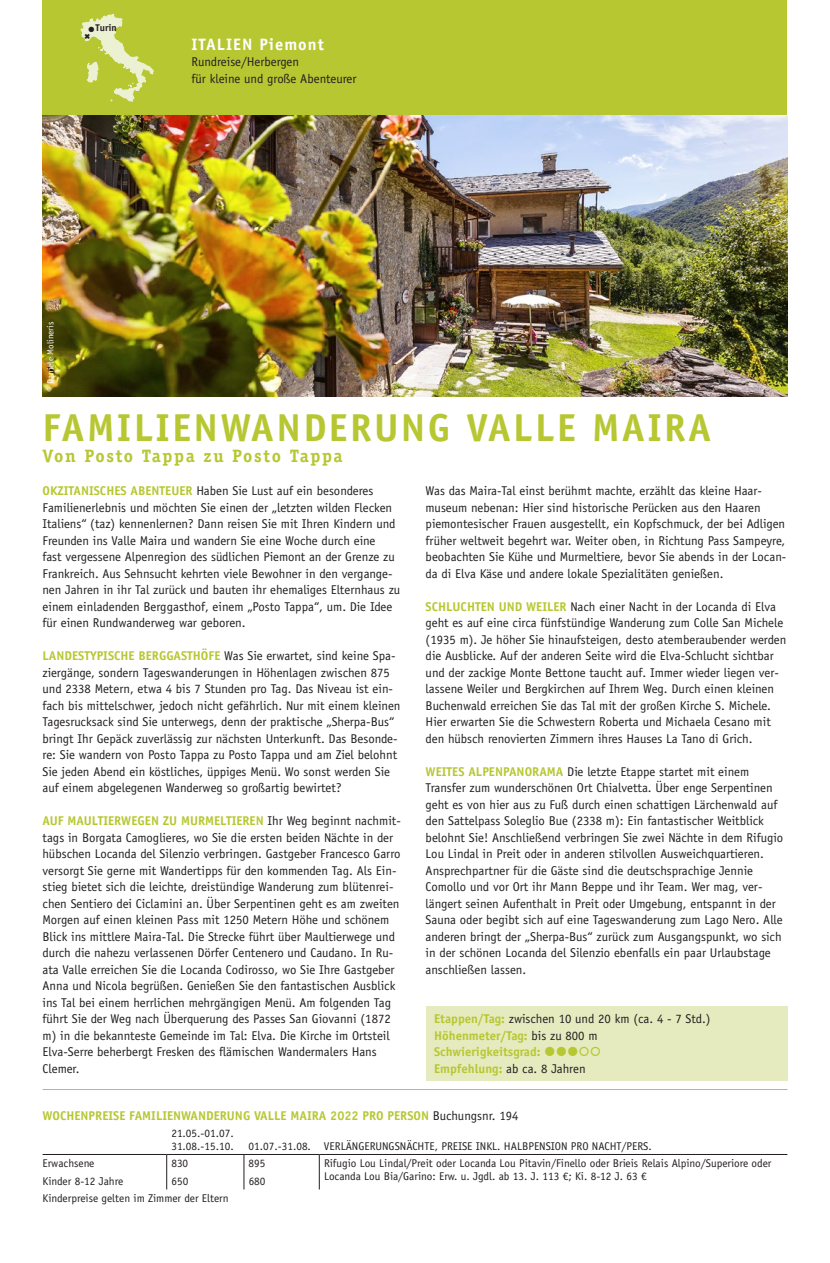
<style>
.page{position:relative;width:830px;height:1263px;background:#fff}
.page>*{position:absolute;margin:0;border:0;box-sizing:border-box;transform-origin:0 0}
.t1{font:700 39px "Officina Sans Std";letter-spacing:.06em;color:#b7c732}
.t2{font:700 18px "Officina Serif Std";letter-spacing:.09em;color:#b7c732}
.t3{font:700 16.5px "Officina Sans Std";letter-spacing:.06em;color:#fff}
.t4{font:12.75px/16.5px "Officina Sans Std";color:#231f20}
.t5{font:700 12.75px/16.5px "Officina Sans Std";color:#b7c732}
.t6{font:11.25px/12.8px "Officina Sans Std";color:#231f20}
.t7{font:700 9.75px "Officina Sans Std";color:#231f20}
.t8{font:9px "Officina Sans Std";color:#fff}
.s1{font-weight:700;color:#b7c732}
.s2{font-weight:400;color:#231f20}
</style>
<div class="page">
<div style="left:43px;top:0;width:744px;height:116px;background:#b7c732"></div>
<img style="left:43px;top:116px;width:744px;height:280px">
<div style="left:425px;top:1007px;width:362px;height:74px;background:#e6ebbf"></div>
<hr style="left:43px;top:1154px;width:124px;height:1px;background:#231f20">
<hr style="left:167px;top:1154px;width:77px;height:1px;background:#231f20">
<hr style="left:244px;top:1154px;width:75px;height:1px;background:#231f20">
<hr style="left:319px;top:1154px;width:468px;height:1px;background:#231f20">
<svg style="left:166px;top:1155px;width:1px;height:34px"></svg>
<svg style="left:243px;top:1155px;width:1px;height:34px"></svg>
<svg style="left:319px;top:1155px;width:1px;height:34px"></svg>
<hr style="left:43px;top:1089px;width:744px;height:1px;background:#b7c732">
<svg style="left:80px;top:14px;width:74px;height:88px"></svg>
<p class="t7" style="left:89px;top:21px;width:30px">●Turin</p>
<p class="t3" style="left:191px;top:34px;width:134px">ITALIEN Piemont</p>
<p class="t4" style="left:191px;top:53px;width:166px">Rundreise/Herbergen<br>für kleine und große Abenteurer</p>
<p class="t8" style="left:45px;top:392px;width:71px;rotate:-90deg">© Daniele Molineris</p>
<h1 class="t1" style="left:43px;top:403px;width:670px">FAMILIENWANDERUNG VALLE MAIRA</h1>
<h2 class="t2" style="left:43px;top:445px;width:301px">Von Posto Tappa zu Posto Tappa</h2>
<p class="t4" style="left:425px;top:482px;width:362px">Was das Maira-Tal einst berühmt machte, erzählt das kleine Haar&shy;museum nebenan: Hier sind historische Perücken aus den Haaren piemontesischer Frauen ausgestellt, ein Kopfschmuck, der bei Adligen früher weltweit begehrt war. Weiter oben, in Richtung Pass Sampeyre, beobachten Sie Kühe und Murmeltiere, bevor Sie abends in der Locan&shy;da di Elva Käse und andere lokale Spezialitäten genießen.</p>
<p class="t4" style="left:425px;top:598px;width:362px"><span class="s1">SCHLUCHTEN UND WEILER</span> Nach einer Nacht in der Locanda di Elva geht es auf eine circa fünfstündige Wanderung zum Colle San Michele (1935 m). Je höher Sie hinaufsteigen, desto atemberaubender werden die Ausblicke. Auf der anderen Seite wird die Elva-Schlucht sichtbar und der zackige Monte Bettone taucht auf. Immer wieder liegen ver&shy;lassene Weiler und Bergkirchen auf Ihrem Weg. Durch einen kleinen Buchenwald erreichen Sie das Tal mit der großen Kirche S. Michele.<br>Hier erwarten Sie die Schwestern Roberta und Michaela Cesano mit den hübsch renovierten Zimmern ihres Hauses La Tano di Grich.</p>
<p class="t4" style="left:425px;top:763px;width:359px"><span class="s1">WEITES ALPENPANORAMA</span> Die letzte Etappe startet mit einem Transfer zum wunderschönen Ort Chialvetta. Über enge Serpentinen geht es von hier aus zu Fuß durch einen schattigen Lärchenwald auf den Sattelpass Soleglio Bue (2338 m): Ein fantastischer Weitblick belohnt Sie! Anschließend verbringen Sie zwei Nächte in dem Rifugio Lou Lindal in Preit oder in anderen stilvollen Ausweichquartieren.<br>Ansprechpartner für die Gäste sind die deutschsprachige Jennie Comollo und vor Ort ihr Mann Beppe und ihr Team. Wer mag, ver&shy;längert seinen Aufenthalt in Preit oder Umgebung, entspannt in der Sauna oder begibt sich auf eine Tageswanderung zum Lago Nero. Alle anderen bringt der „Sherpa-Bus“ zurück zum Ausgangspunkt, wo sich in der schönen Locanda del Silenzio ebenfalls ein paar Urlaubstage anschließen lassen.</p>
<p class="t4" style="left:43px;top:482px;width:359px"><span class="s1">OKZITANISCHES ABENTEUER</span> Haben Sie Lust auf ein besonderes Familienerlebnis und möchten Sie einen der „letzten wilden Flecken Italiens“ (taz) kennenlernen? Dann reisen Sie mit Ihren Kindern und Freunden ins Valle Maira und wandern Sie eine Woche durch eine<br>fast vergessene Alpenregion des südlichen Piemont an der Grenze zu Frankreich. Aus Sehnsucht kehrten viele Bewohner in den vergange&shy;nen Jahren in ihr Tal zurück und bauten ihr ehemaliges Elternhaus zu einem einladenden Berggasthof, einem „Posto Tappa“, um. Die Idee für einen Rundwanderweg war geboren.</p>
<p class="t4" style="left:43px;top:647px;width:359px"><span class="s1">LANDESTYPISCHE BERGGASTHÖFE</span> Was Sie erwartet, sind keine Spa&shy;ziergänge, sondern Tageswanderungen in Höhenlagen zwischen 875 und 2338 Metern, etwa 4 bis 7 Stunden pro Tag. Das Niveau ist ein&shy;fach bis mittelschwer, jedoch nicht gefährlich. Nur mit einem kleinen Tagesrucksack sind Sie unterwegs, denn der praktische „Sherpa-Bus“ bringt Ihr Gepäck zuverlässig zur nächsten Unterkunft. Das Besonde&shy;re: Sie wandern von Posto Tappa zu Posto Tappa und am Ziel belohnt Sie jeden Abend ein köstliches, üppiges Menü. Wo sonst werden Sie auf einem abgelegenen Wanderweg so großartig bewirtet?</p>
<p class="t4" style="left:43px;top:812px;width:360px"><span class="s1">AUF MAULTIERWEGEN ZU MURMELTIEREN</span> Ihr Weg beginnt nachmit&shy;tags in Borgata Camoglieres, wo Sie die ersten beiden Nächte in der hübschen Locanda del Silenzio verbringen. Gastgeber Francesco Garro versorgt Sie gerne mit Wandertipps für den kommenden Tag. Als Ein&shy;stieg bietet sich die leichte, dreistündige Wanderung zum blütenrei&shy;chen Sentiero dei Ciclamini an. Über Serpentinen geht es am zweiten Morgen auf einen kleinen Pass mit 1250 Metern Höhe und schönem Blick ins mittlere Maira-Tal. Die Strecke führt über Maultierwege und durch die nahezu verlassenen Dörfer Centenero und Caudano. In Ru&shy;ata Valle erreichen Sie die Locanda Codirosso, wo Sie Ihre Gastgeber Anna und Nicola begrüßen. Genießen Sie den fantastischen Ausblick ins Tal bei einem herrlichen mehrgängigen Menü. Am folgenden Tag führt Sie der Weg nach Überquerung des Passes San Giovanni (1872 m) in die bekannteste Gemeinde im Tal: Elva. Die Kirche im Ortsteil Elva-Serre beherbergt Fresken des flämischen Wandermalers Hans Clemer.</p>
<p class="t5" style="left:434px;top:1010px;width:278px">Etappen/Tag: <span class="s2">zwischen 10 und 20 km (ca. 4 - 7 Std.)<br></span>Höhenmeter/Tag: <span class="s2">bis zu 800 m<br></span>Schwierigkeitsgrad:<br>Empfehlung: <span class="s2">ab ca. 8 Jahren</span></p>
<p class="t5" style="left:43px;top:1107px;width:477px">WOCHENPREISE FAMILIENWANDERUNG VALLE MAIRA 2022 PRO PERSON <span class="s2">Buchungsnr. 194</span></p>
<p class="t6" style="left:171px;top:1127px;width:64px">21.05.-01.07.<br>31.08.-15.10.</p>
<p class="t6" style="left:248px;top:1139px;width:404px">01.07.-31.08. VERLÄNGERUNGSNÄCHTE, PREISE INKL. HALBPENSION PRO NACHT/PERS.</p>
<p class="t6" style="left:43px;top:1157px;width:53px">Erwachsene</p>
<p class="t6" style="left:171px;top:1157px;width:18px">830</p>
<p class="t6" style="left:248px;top:1157px;width:18px">895</p>
<p class="t6" style="left:324px;top:1157px;width:448px">Rifugio Lou Lindal/Preit oder Locanda Lou Pitavin/Finello oder Brieis Relais Alpino/Superiore oder<br>Locanda Lou Bia/Garino: Erw. u. Jgdl. ab 13. J. 113 €; Ki. 8-12 J. 63 €</p>
<p class="t6" style="left:43px;top:1174px;width:82px">Kinder 8-12 Jahre</p>
<p class="t6" style="left:171px;top:1174px;width:18px">650</p>
<p class="t6" style="left:248px;top:1174px;width:18px">680</p>
<p class="t6" style="left:43px;top:1192px;width:187px">Kinderpreise gelten im Zimmer der Eltern</p>
</div>
